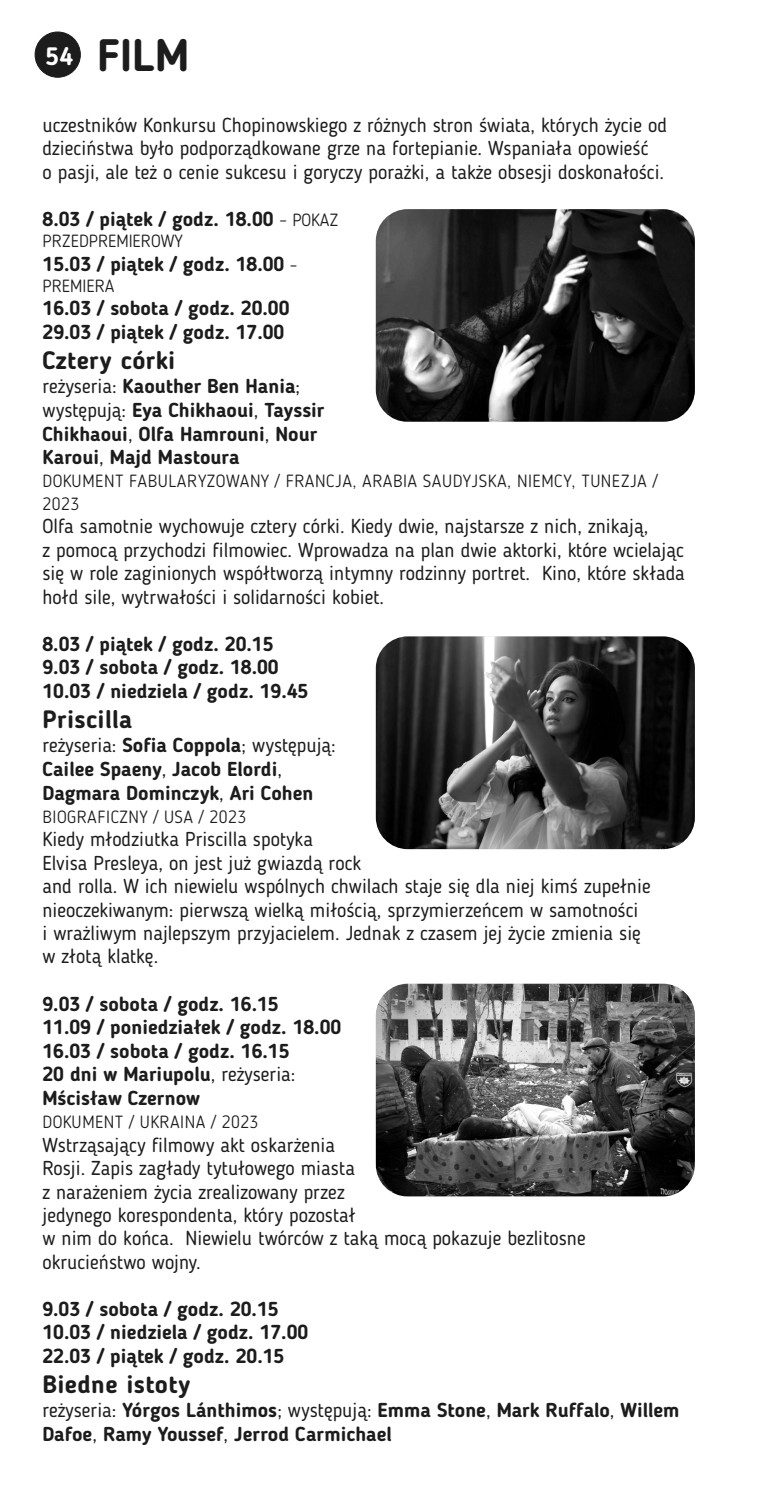
<style>
.page{position:relative;width:780px;height:1489px;background:#fff}
.page>*{position:absolute;margin:0;border:0;box-sizing:border-box;transform-origin:0 0}
.t1{font:700 45px "Blogger Sans";color:#1c1c1c}
.t2{font:700 25px "Blogger Sans";letter-spacing:.015em;color:#1c1c1c}
.t3{font:20px/23.5px "Blogger Sans";color:#1c1c1c}
.t4{font:700 20px/23.5px "Blogger Sans";color:#1c1c1c}
.t5{font:300 17.5px/22.5px "Blogger Sans";letter-spacing:.03em;color:#1c1c1c}
.t6{font:300 17.5px "Blogger Sans";color:#1c1c1c}
.s1{font-size:25px;color:#fff}
.s2{font-weight:300;font-size:17.5px}
.s3{font-weight:400}
</style>
<div class="page">
<div style="left:35px;top:32px;width:46px;height:45px;background:#1c1c1c;border:1px solid #1c1c1c;border-radius:50%"></div>
<img style="left:376px;top:209px;width:318px;height:213px;border-radius:32px">
<img style="left:376px;top:636px;width:318px;height:213px;border-radius:32px">
<img style="left:376px;top:983px;width:318px;height:213px;border-radius:32px">
<h1 class="t1" style="left:45px;top:37px;width:145px"><span class="s1">54</span> FILM</h1>
<p class="t3" style="left:43px;top:115px;width:626px">uczestników Konkursu Chopinowskiego z różnych stron świata, których życie od dzieciństwa było podporządkowane grze na fortepianie. Wspaniała opowieść<br>o pasji, ale też o cenie sukcesu i goryczy porażki, a także obsesji doskonałości.</p>
<p class="t4" style="left:43px;top:209px;width:232px">8.03 / piątek / godz. 18.00</p>
<p class="t6" style="left:43px;top:234px;width:142px">PRZEDPREMIEROWY</p>
<p class="t4" style="left:43px;top:254px;width:256px">15.03 / piątek / godz. 18.00 <span class="s2">–</span></p>
<p class="t6" style="left:43px;top:278px;width:73px">PREMIERA</p>
<p class="t4" style="left:43px;top:298px;width:248px">16.03 / sobota / godz. 20.00<br>29.03 / piątek / godz. 17.00</p>
<p class="t2" style="left:43px;top:349px;width:134px">Cztery córki</p>
<p class="t4" style="left:43px;top:376px;width:283px"><span class="s3">reżyseria:</span> Kaouther Ben Hania<span class="s3">; występują:</span> Eya Chikhaoui<span class="s3">,</span> Tayssir<br>Chikhaoui<span class="s3">,</span> Olfa Hamrouni<span class="s3">,</span> Nour<br>Karoui<span class="s3">,</span> Majd Mastoura</p>
<p class="t5" style="left:42px;top:471px;width:616px">DOKUMENT FABULARYZOWANY / FRANCJA, ARABIA SAUDYJSKA, NIEMCY, TUNEZJA /<br>2023</p>
<p class="t3" style="left:42px;top:516px;width:643px">Olfa samotnie wychowuje cztery córki. Kiedy dwie, najstarsze z nich, znikają,<br>z pomocą przychodzi filmowiec. Wprowadza na plan dwie aktorki, które wcielając się w role zaginionych współtworzą intymny rodzinny portret. Kino, które składa hołd sile, wytrwałości i solidarności kobiet.</p>
<p class="t4" style="left:42px;top:634px;width:267px">8.03 / piątek / godz. 20.15<br>9.03 / sobota / godz. 18.00<br>10.03 / niedziela / godz. 19.45</p>
<p class="t2" style="left:42px;top:708px;width:91px">Priscilla</p>
<p class="t4" style="left:42px;top:735px;width:295px"><span class="s3">reżyseria:</span> Sofia Coppola<span class="s3">; występują:<br></span>Cailee Spaeny<span class="s3">,</span> Jacob Elordi<span class="s3">,<br></span>Dagmara Dominczyk<span class="s3">,</span> Ari Cohen</p>
<p class="t5" style="left:42px;top:807px;width:205px">BIOGRAFICZNY / USA / 2023</p>
<p class="t3" style="left:42px;top:829px;width:609px">Kiedy młodziutka Priscilla spotyka<br>Elvisa Presleya, on jest już gwiazdą rock<br>and rolla. W ich niewielu wspólnych chwilach staje się dla niej kimś zupełnie nieoczekiwanym: pierwszą wielką miłością, sprzymierzeńcem w samotności<br>i wrażliwym najlepszym przyjacielem. Jednak z czasem jej życie zmienia się w złotą klatkę.</p>
<p class="t4" style="left:42px;top:993px;width:300px">9.03 / sobota / godz. 16.15<br>11.09 / poniedziałek / godz. 18.00<br>16.03 / sobota / godz. 16.15<br>20 dni w Mariupolu<span class="s3">, reżyseria:<br></span>Mścisław Czernow</p>
<p class="t5" style="left:42px;top:1112px;width:217px">DOKUMENT / UKRAINA / 2023</p>
<p class="t3" style="left:42px;top:1134px;width:545px">Wstrząsający filmowy akt oskarżenia<br>Rosji. Zapis zagłady tytułowego miasta<br>z narażeniem życia zrealizowany przez<br>jedynego korespondenta, który pozostał<br>w nim do końca. Niewielu twórców z taką mocą pokazuje bezlitosne okrucieństwo wojny.</p>
<p class="t4" style="left:42px;top:1298px;width:267px">9.03 / sobota / godz. 20.15<br>10.03 / niedziela / godz. 17.00<br>22.03 / piątek / godz. 20.15</p>
<p class="t2" style="left:42px;top:1373px;width:149px">Biedne istoty</p>
<p class="t4" style="left:42px;top:1400px;width:638px"><span class="s3">reżyseria:</span> Yórgos Lánthimos<span class="s3">; występują:</span> Emma Stone<span class="s3">,</span> Mark Ruffalo<span class="s3">,</span> Willem<br>Dafoe<span class="s3">,</span> Ramy Youssef<span class="s3">,</span> Jerrod Carmichael</p>
<p class="t5" style="left:279px;top:210px;width:60px">– POKAZ</p>
</div>
